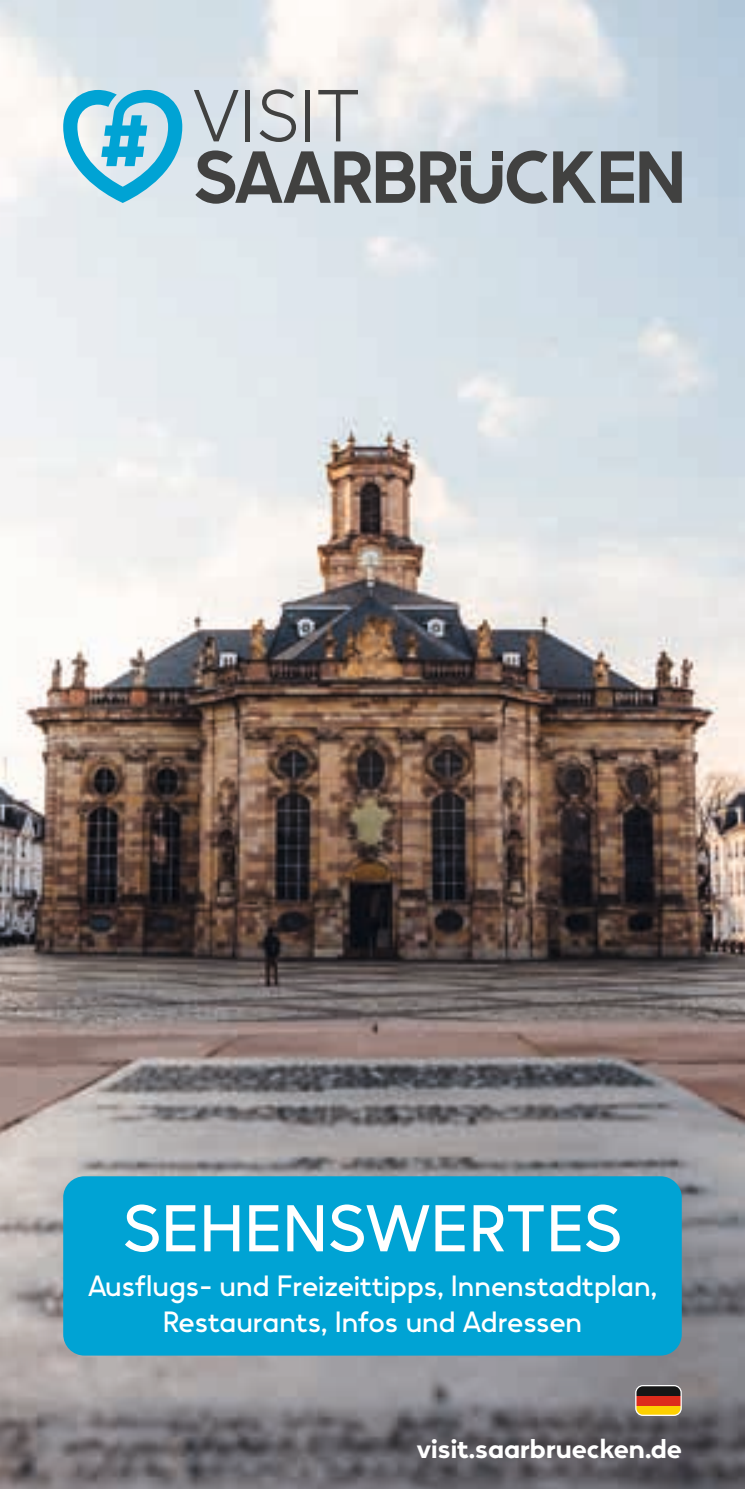
<style>
.page{position:relative;width:745px;height:1489px;background:#fff}
.page>*{position:absolute;margin:0;border:0;box-sizing:border-box;transform-origin:0 0}
.t1{font:67.5px "Vary";letter-spacing:.005em;color:#fff}
.t2{font:30px/36px "Vary";color:#fff;text-align:center}
.t3{font:700 27.75px "Vary";color:#fff}
</style>
<div class="page">
<img style="left:0;top:0;width:744px;height:1488px">
<div style="left:63px;top:1176px;width:618px;height:179px;background:#00a3d4;border-radius:21px"></div>
<div style="left:635px;top:1405px;width:45px;height:10px;background:#fdd000"></div>
<div style="left:635px;top:1395px;width:45px;height:10px;background:#dd2b1c"></div>
<svg style="left:635px;top:1385px;width:45px;height:10px"></svg>
<div style="left:634px;top:1384px;width:47px;height:31px;border:1px solid #fff;border-radius:7px"></div>
<svg style="left:553px;top:151px;width:80px;height:52px;background:#7d8488"></svg>
<svg style="left:639px;top:151px;width:42px;height:52px;background:#72787d"></svg>
<svg style="left:194px;top:90px;width:44px;height:51px;background:#b7bfc6"></svg>
<div style="left:245px;top:90px;width:5px;height:51px;background:#414140"></div>
<svg style="left:259px;top:89px;width:37px;height:53px;background:#b8babd"></svg>
<div style="left:305px;top:90px;width:5px;height:51px;background:#414140"></div>
<svg style="left:318px;top:90px;width:40px;height:51px;background:#c7c9cb"></svg>
<svg style="left:63px;top:90px;width:119px;height:113px;background:#7dc9e2"></svg>
<svg style="left:195px;top:150px;width:352px;height:54px;background:#8f9498"></svg>
<div style="left:460px;top:151px;width:10px;height:10px;background:#414140"></div>
<h1 class="t1" style="left:123px;top:1172px;width:500px">SEHENSWERTES</h1>
<p class="t2" style="left:88px;top:1264px;width:570px">Ausflugs- und Freizeittipps, Innenstadtplan,<br>Restaurants, Infos und Adressen</p>
<p class="t3" style="left:416px;top:1425px;width:266px">visit.saarbruecken.de</p>
</div>
